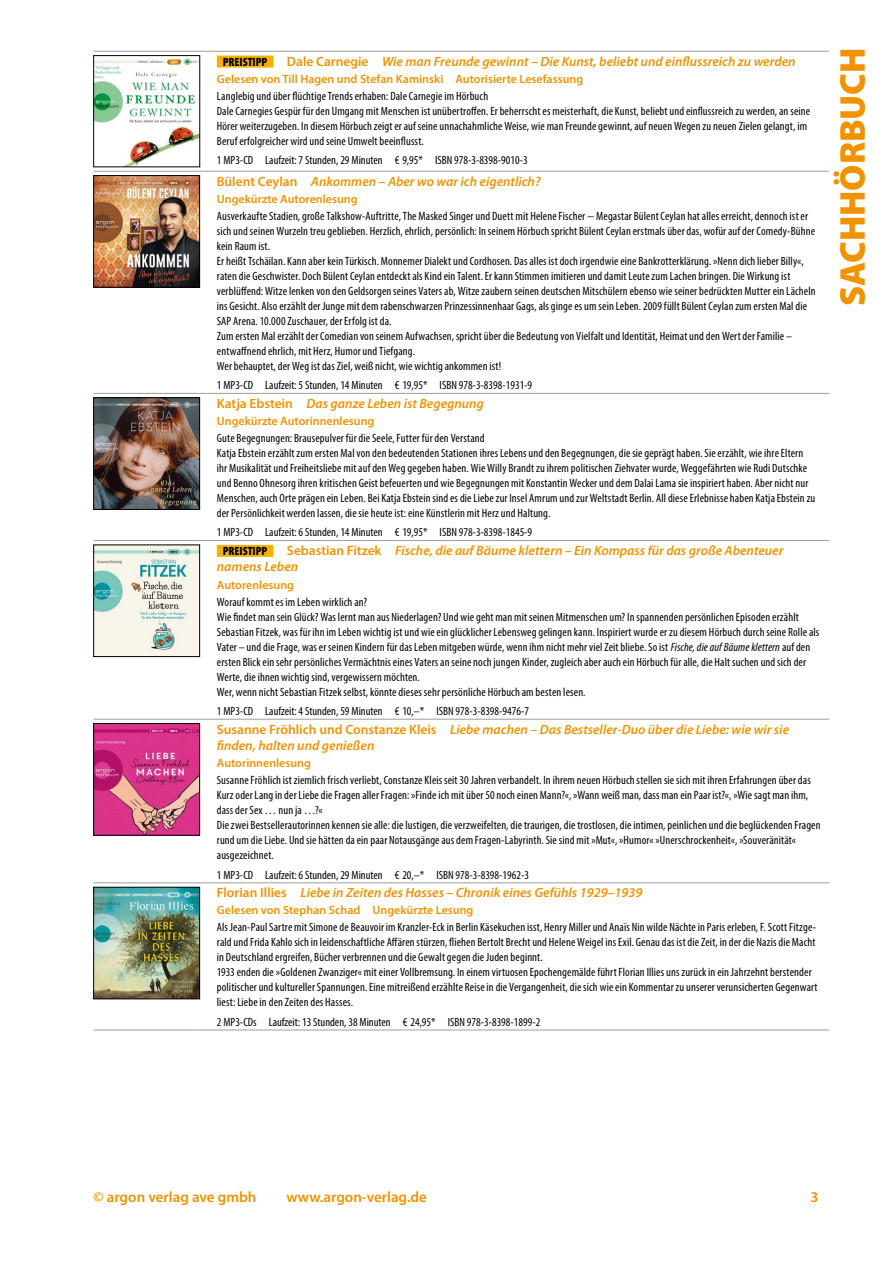
<style>
.page{position:relative;width:893px;height:1263px;background:#fff}
.page>*{position:absolute;margin:0;border:0;box-sizing:border-box;transform-origin:0 0}
.t1{font:900 36px "Myriad Pro";letter-spacing:-.005em;color:#f19200}
.t2{font:600 15px "Myriad Pro";color:#f19200}
.t3{font:italic 600 13.5px/16.5px "Myriad Pro";color:#f19200}
.t4{font:condensed 12px/15px "Myriad Pro";letter-spacing:.01em;color:#000}
.t5{font:600 12px "Myriad Pro";color:#f19200}
.t6{font:900 condensed 12px "Myriad Pro";color:#000}
.s1{font-style:normal}
.s2{font-style:italic}
</style>
<div class="page">
<hr style="left:94px;top:51px;width:106px;height:1px;background:#9d9d9c">
<hr style="left:200px;top:51px;width:629px;height:1px;background:#9d9d9c">
<hr style="left:94px;top:171px;width:106px;height:1px;background:#9d9d9c">
<hr style="left:200px;top:171px;width:629px;height:1px;background:#9d9d9c">
<hr style="left:94px;top:393px;width:106px;height:1px;background:#9d9d9c">
<hr style="left:200px;top:393px;width:629px;height:1px;background:#9d9d9c">
<hr style="left:94px;top:540px;width:106px;height:1px;background:#9d9d9c">
<hr style="left:200px;top:540px;width:629px;height:1px;background:#9d9d9c">
<hr style="left:94px;top:719px;width:106px;height:1px;background:#9d9d9c">
<hr style="left:200px;top:719px;width:629px;height:1px;background:#9d9d9c">
<hr style="left:94px;top:882px;width:106px;height:1px;background:#9d9d9c">
<hr style="left:200px;top:882px;width:629px;height:1px;background:#9d9d9c">
<hr style="left:94px;top:1030px;width:106px;height:1px;background:#9d9d9c">
<hr style="left:200px;top:1030px;width:629px;height:1px;background:#9d9d9c">
<img style="left:96px;top:57px;width:102px;height:108px">
<div style="left:217px;top:56px;width:56px;height:12px;background:#f7b000"></div>
<img style="left:96px;top:177px;width:102px;height:108px">
<div style="left:94px;top:175px;width:106px;height:112px;border:1px solid #000"></div>
<img style="left:96px;top:400px;width:102px;height:107px">
<div style="left:94px;top:398px;width:106px;height:111px;border:1px solid #000"></div>
<img style="left:96px;top:547px;width:102px;height:108px">
<div style="left:94px;top:545px;width:106px;height:112px;border:1px solid #000"></div>
<div style="left:217px;top:545px;width:56px;height:12px;background:#f7b000"></div>
<img style="left:96px;top:725px;width:102px;height:108px">
<div style="left:94px;top:723px;width:106px;height:112px;border:1px solid #000"></div>
<img style="left:96px;top:889px;width:102px;height:108px">
<div style="left:94px;top:887px;width:106px;height:112px;border:1px solid #000"></div>
<p class="t6" style="left:223px;top:54px;width:46px">PREISTIPP</p>
<p class="t3" style="left:287px;top:52px;width:510px"><span class="s1">Dale Carnegie</span> Wie man Freunde gewinnt – Die Kunst, beliebt und einflussreich zu werden</p>
<p class="t5" style="left:217px;top:71px;width:368px">Gelesen von Till Hagen und Stefan Kaminski Autorisierte Lesefassung</p>
<p class="t4" style="left:217px;top:88px;width:595px">Langlebig und über flüchtige Trends erhaben: Dale Carnegie im Hörbuch<br>Dale Carnegies Gespür für den Umgang mit Menschen ist unübertroffen. Er beherrscht es meisterhaft, die Kunst, beliebt und einflussreich zu werden, an seine Hörer weiterzugeben. In diesem Hörbuch zeigt er auf seine unnachahmliche Weise, wie man Freunde gewinnt, auf neuen Wegen zu neuen Zielen gelangt, im Beruf erfolgreicher wird und seine Umwelt beeinflusst.</p>
<p class="t4" style="left:217px;top:153px;width:312px">1 MP3-CD Laufzeit: 7 Stunden, 29 Minuten € 9,95* ISBN 978‑3‑8398‑9010‑3</p>
<p class="t3" style="left:217px;top:172px;width:325px"><span class="s1">Bülent Ceylan</span> Ankommen – Aber wo war ich eigentlich?</p>
<p class="t5" style="left:217px;top:191px;width:142px">Ungekürzte Autorenlesung</p>
<p class="t4" style="left:217px;top:208px;width:600px">Ausverkaufte Stadien, große Talkshow-Auftritte, The Masked Singer und Duett mit Helene Fischer − Megastar Bülent Ceylan hat alles erreicht, dennoch ist er sich und seinen Wurzeln treu geblieben. Herzlich, ehrlich, persönlich: In seinem Hörbuch spricht Bülent Ceylan erstmals über das, wofür auf der Comedy-Bühne kein Raum ist.<br>Er heißt Tschäilan. Kann aber kein Türkisch. Monnemer Dialekt und Cordhosen. Das alles ist doch irgendwie eine Bankrotterklärung. »Nenn dich lieber Billy«, raten die Geschwister. Doch Bülent Ceylan entdeckt als Kind ein Talent. Er kann Stimmen imitieren und damit Leute zum Lachen bringen. Die Wirkung ist verblüffend: Witze lenken von den Geldsorgen seines Vaters ab, Witze zaubern seinen deutschen Mitschülern ebenso wie seiner bedrückten Mutter ein Lächeln ins Gesicht. Also erzählt der Junge mit dem rabenschwarzen Prinzessinnenhaar Gags, als ginge es um sein Leben. 2009 füllt Bülent Ceylan zum ersten Mal die SAP Arena. 10.000 Zuschauer, der Erfolg ist da.<br>Zum ersten Mal erzählt der Comedian von seinem Aufwachsen, spricht über die Bedeutung von Vielfalt und Identität, Heimat und den Wert der Familie – entwaffnend ehrlich, mit Herz, Humor und Tiefgang.<br>Wer behauptet, der Weg ist das Ziel, weiß nicht, wie wichtig ankommen ist!</p>
<p class="t4" style="left:217px;top:377px;width:317px">1 MP3-CD Laufzeit: 5 Stunden, 14 Minuten € 19,95* ISBN 978‑3‑8398‑1931‑9</p>
<p class="t3" style="left:217px;top:395px;width:269px"><span class="s1">Katja Ebstein</span> Das ganze Leben ist Begegnung</p>
<p class="t5" style="left:217px;top:413px;width:159px">Ungekürzte Autorinnenlesung</p>
<p class="t4" style="left:217px;top:430px;width:600px">Gute Begegnungen: Brausepulver für die Seele, Futter für den Verstand<br>Katja Ebstein erzählt zum ersten Mal von den bedeutenden Stationen ihres Lebens und den Begegnungen, die sie geprägt haben. Sie erzählt, wie ihre Eltern ihr Musikalität und Freiheitsliebe mit auf den Weg gegeben haben. Wie Willy Brandt zu ihrem politischen Ziehvater wurde, Weggefährten wie Rudi Dutschke und Benno Ohnesorg ihren kritischen Geist befeuerten und wie Begegnungen mit Konstantin Wecker und dem Dalai Lama sie inspiriert haben. Aber nicht nur Menschen, auch Orte prägen ein Leben. Bei Katja Ebstein sind es die Liebe zur Insel Amrum und zur Weltstadt Berlin. All diese Erlebnisse haben Katja Ebstein zu der Persönlichkeit werden lassen, die sie heute ist: eine Künstlerin mit Herz und Haltung.</p>
<p class="t4" style="left:217px;top:525px;width:317px">1 MP3-CD Laufzeit: 6 Stunden, 14 Minuten € 19,95* ISBN 978‑3‑8398‑1845‑9</p>
<p class="t6" style="left:223px;top:543px;width:46px">PREISTIPP</p>
<p class="t3" style="left:217px;top:542px;width:568px;text-indent:70px"><span class="s1">Sebastian Fitzek</span> Fische, die auf Bäume klettern – Ein Kompass für das große Abenteuer namens Leben</p>
<p class="t5" style="left:217px;top:577px;width:79px">Autorenlesung</p>
<p class="t4" style="left:217px;top:594px;width:604px">Worauf kommt es im Leben wirklich an?<br>Wie findet man sein Glück? Was lernt man aus Niederlagen? Und wie geht man mit seinen Mitmenschen um? In spannenden persönlichen Episoden erzählt Sebastian Fitzek, was für ihn im Leben wichtig ist und wie ein glücklicher Lebensweg gelingen kann. Inspiriert wurde er zu diesem Hörbuch durch seine Rolle als Vater – und die Frage, was er seinen Kindern für das Leben mitgeben würde, wenn ihm nicht mehr viel Zeit bliebe. So ist <span class="s2">Fische, die auf Bäume klettern</span>auf den ersten Blick ein sehr persönliches Vermächtnis eines Vaters an seine noch jungen Kinder, zugleich aber auch ein Hörbuch für alle, die Halt suchen und sich der Werte, die ihnen wichtig sind, vergewissern möchten.<br>Wer, wenn nicht Sebastian Fitzek selbst, könnte dieses sehr persönliche Hörbuch am besten lesen.</p>
<p class="t4" style="left:217px;top:703px;width:314px">1 MP3-CD Laufzeit: 4 Stunden, 59 Minuten € 10,–* ISBN 978‑3‑8398‑9476‑7</p>
<p class="t3" style="left:217px;top:720px;width:574px"><span class="s1">Susanne Fröhlich und Constanze Kleis</span> Liebe machen – Das Bestseller-Duo über die Liebe: wie wir sie finden, halten und genießen</p>
<p class="t5" style="left:217px;top:755px;width:96px">Autorinnenlesung</p>
<p class="t4" style="left:217px;top:773px;width:605px">Susanne Fröhlich ist ziemlich frisch verliebt, Constanze Kleis seit 30 Jahren verbandelt. In ihrem neuen Hörbuch stellen sie sich mit ihren Erfahrungen über das Kurz oder Lang in der Liebe die Fragen aller Fragen: »Finde ich mit über 50 noch einen Mann?«, »Wann weiß man, dass man ein Paar ist?«, »Wie sagt man ihm, dass der Sex … nun ja …?«<br>Die zwei Bestsellerautorinnen kennen sie alle: die lustigen, die verzweifelten, die traurigen, die trostlosen, die intimen, peinlichen und die beglückenden Fragen rund um die Liebe. Und sie hätten da ein paar Notausgänge aus dem Fragen-Labyrinth. Sie sind mit »Mut«, »Humor« »Unerschrockenheit«, »Souveränität« ausgezeichnet.</p>
<p class="t4" style="left:217px;top:867px;width:314px">1 MP3-CD Laufzeit: 6 Stunden, 29 Minuten € 20,–* ISBN 978‑3‑8398‑1962‑3</p>
<p class="t3" style="left:217px;top:884px;width:427px"><span class="s1">Florian Illies</span> Liebe in Zeiten des Hasses – Chronik eines Gefühls 1929–1939</p>
<p class="t5" style="left:217px;top:903px;width:258px">Gelesen von Stephan Schad Ungekürzte Lesung</p>
<p class="t4" style="left:217px;top:920px;width:602px">Als Jean-Paul Sartre mit Simone de Beauvoir im Kranzler-Eck in Berlin Käsekuchen isst, Henry Miller und Anaïs Nin wilde Nächte in Paris erleben, F. Scott Fitzge&shy;rald und Frida Kahlo sich in leidenschaftliche Affären stürzen, fliehen Bertolt Brecht und Helene Weigel ins Exil. Genau das ist die Zeit, in der die Nazis die Macht in Deutschland ergreifen, Bücher verbrennen und die Gewalt gegen die Juden beginnt.<br>1933 enden die »Goldenen Zwanziger« mit einer Vollbremsung. In einem virtuosen Epochengemälde führt Florian Illies uns zurück in ein Jahrzehnt berstender politischer und kultureller Spannungen. Eine mitreißend erzählte Reise in die Vergangenheit, die sich wie ein Kommentar zu unserer verunsicherten Gegenwart liest: Liebe in den Zeiten des Hasses.</p>
<p class="t4" style="left:217px;top:1014px;width:325px">2 MP3-CDs Laufzeit: 13 Stunden, 38 Minuten € 24,95* ISBN 978‑3‑8398‑1899‑2</p>
<h1 class="t1" style="left:828px;top:305px;width:259px;rotate:-90deg">SACHHÖRBUCH</h1>
<p class="t2" style="left:94px;top:1187px;width:164px">© argon verlag ave gmbh</p>
<p class="t2" style="left:286px;top:1187px;width:142px">www.argon-verlag.de</p>
<p class="t2" style="left:810px;top:1187px;width:10px">3</p>
</div>
